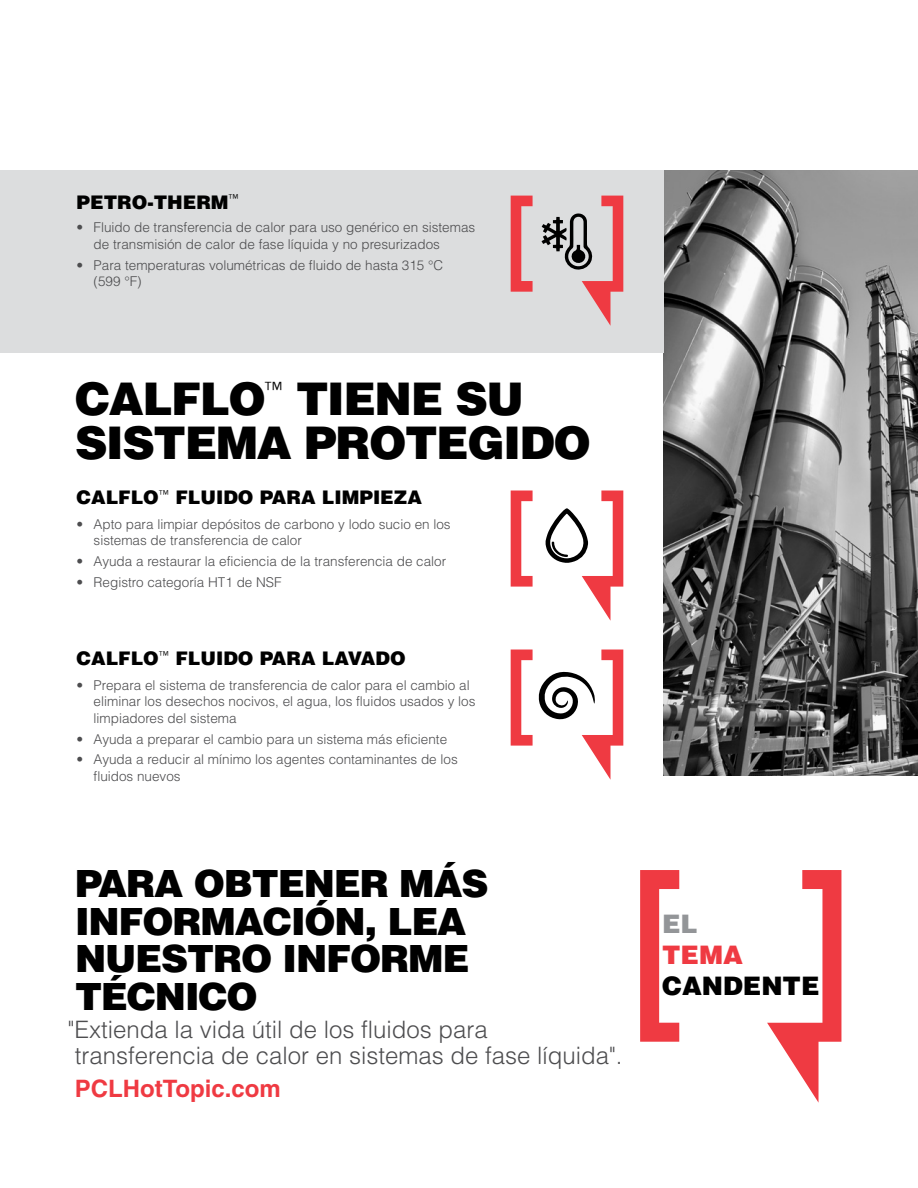
<style>
.page{position:relative;width:918px;height:1188px;background:#fff}
.page>*{position:absolute;margin:0;border:0;box-sizing:border-box;transform-origin:0 0}
.t1{font:900 45px/43.5px "Helvetica LT Std";letter-spacing:-.03em;color:#000}
.t2{font:900 37.5px/37.5px "Helvetica LT Std";letter-spacing:-.03em;color:#000}
.t3{font:900 25.5px "Helvetica LT Std";color:#000}
.t4{font:900 25.5px "Helvetica LT Std";color:#ef3a42}
.t5{font:900 25.5px "Helvetica LT Std";color:#939598}
.t6{font:300 24px/25.5px "Helvetica LT Std";color:#4d4d4f}
.t7{font:700 24px "Helvetica LT Std";color:#ef3a42}
.t8{font:300 19.65px "Helvetica LT Std";color:#000}
.t9{font:900 18.75px "Helvetica LT Std";color:#000}
.t10{font:300 13.5px/16.5px "Helvetica LT Std";color:#4d4d4f}
</style>
<div class="page">
<img style="left:664px;top:170px;width:254px;height:605px">
<div style="left:0;top:170px;width:663px;height:183px;background:#dcddde"></div>
<svg style="left:511px;top:650px;width:112px;height:130px"></svg>
<svg style="left:545px;top:491px;width:78px;height:130px"></svg>
<svg style="left:511px;top:491px;width:22px;height:96px"></svg>
<svg style="left:542px;top:196px;width:81px;height:130px"></svg>
<svg style="left:511px;top:196px;width:22px;height:96px"></svg>
<svg style="left:767px;top:870px;width:74px;height:233px"></svg>
<svg style="left:640px;top:870px;width:39px;height:172px"></svg>
<h3 class="t9" style="left:77px;top:190px;width:164px">PETRO-THERM<sup>™</sup></h3>
<p class="t10" style="left:94px;top:219px;width:383px;text-indent:-17px">• Fluido de transferencia de calor para uso genérico en sistemas de transmisión de calor de fase líquida y no presurizados</p>
<p class="t10" style="left:94px;top:257px;width:351px;text-indent:-17px">• Para temperaturas volumétricas de fluido de hasta 315 °C (599 °F)</p>
<h1 class="t1" style="left:75px;top:376px;width:192px">CALFLO</h1>
<h3 class="t8" style="left:265px;top:377px;width:20px">™</h3>
<h1 class="t1" style="left:75px;top:376px;width:517px;text-indent:221px">TIENE SU<br>SISTEMA PROTEGIDO</h1>
<h3 class="t9" style="left:77px;top:485px;width:347px">CALFLO<sup>™</sup> FLUIDO PARA LIMPIEZA</h3>
<p class="t10" style="left:94px;top:516px;width:359px;text-indent:-17px">• Apto para limpiar depósitos de carbono y lodo sucio en los sistemas de transferencia de calor</p>
<p class="t10" style="left:77px;top:553px;width:371px">• Ayuda a restaurar la eficiencia de la transferencia de calor</p>
<p class="t10" style="left:77px;top:574px;width:207px">• Registro categoría HT1 de NSF</p>
<h3 class="t9" style="left:77px;top:646px;width:331px">CALFLO<sup>™</sup> FLUIDO PARA LAVADO</h3>
<p class="t10" style="left:94px;top:677px;width:383px;text-indent:-17px">• Prepara el sistema de transferencia de calor para el cambio al eliminar los desechos nocivos, el agua, los fluidos usados y los limpiadores del sistema</p>
<p class="t10" style="left:77px;top:731px;width:372px">• Ayuda a preparar el cambio para un sistema más eficiente</p>
<p class="t10" style="left:94px;top:751px;width:366px;text-indent:-17px">• Ayuda a reducir al mínimo los agentes contaminantes de los fluidos nuevos</p>
<h2 class="t2" style="left:75px;top:864px;width:415px">PARA OBTENER MÁS<br>INFORMACIÓN, LEA<br>NUESTRO INFORME<br>TÉCNICO</h2>
<h3 class="t6" style="left:68px;top:1017px;width:556px">"Extienda la vida útil de los fluidos para transferencia de calor en sistemas de fase líquida".</h3>
<h3 class="t7" style="left:75px;top:1074px;width:208px">PCLHotTopic.com</h3>
<h3 class="t5" style="left:662px;top:908px;width:37px">EL</h3>
<h3 class="t4" style="left:662px;top:938px;width:82px">TEMA</h3>
<h3 class="t3" style="left:662px;top:969px;width:159px">CANDENTE</h3>
</div>
